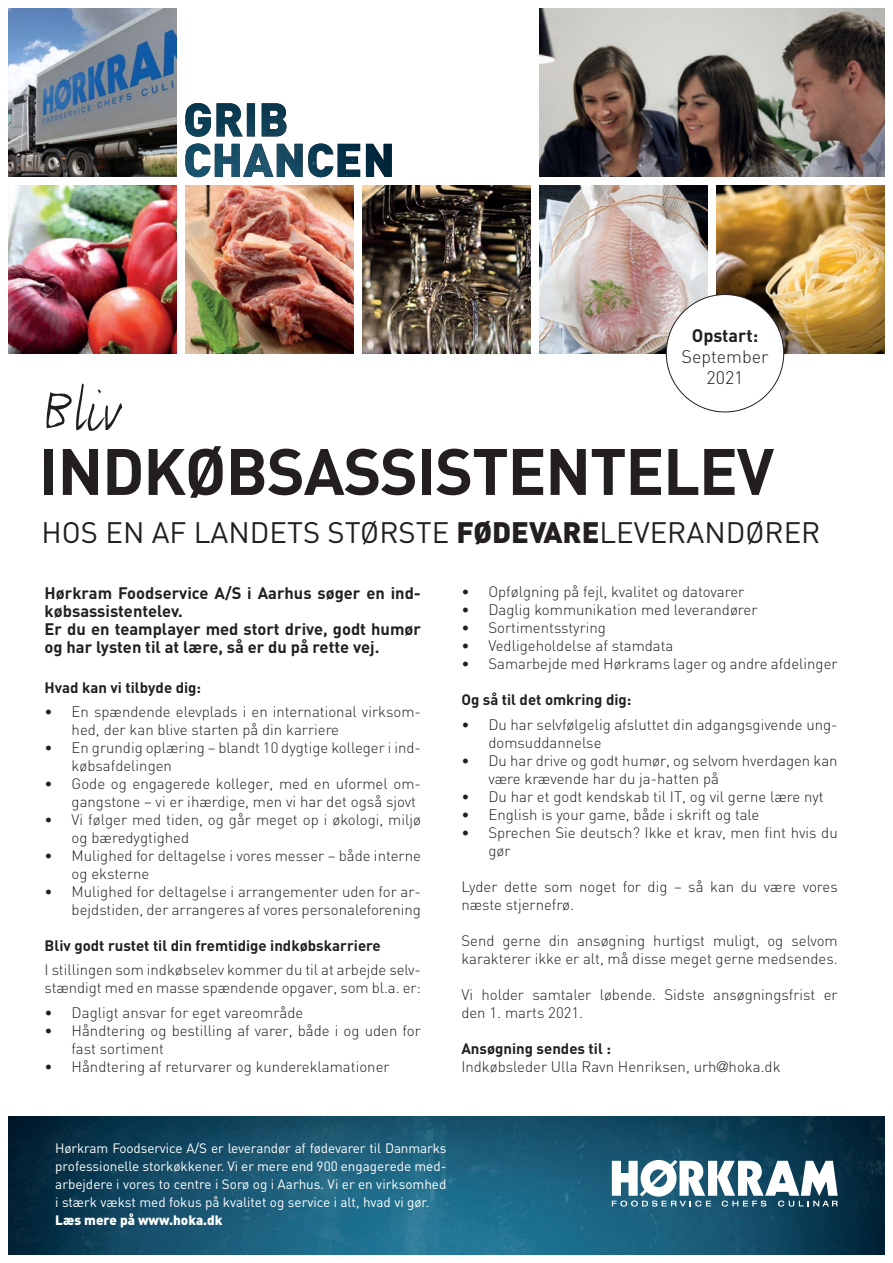
<style>
.page{position:relative;width:893px;height:1263px;background:#fff}
.page>*{position:absolute;margin:0;border:0;box-sizing:border-box;transform-origin:0 0}
.t1{font:66px "FF Justlefthand";color:#231f20}
.t2{font:700 64.5px "DIN";letter-spacing:-.02em;color:#231f20}
.t3{font:29.25px "DIN";color:#231f20}
.t4{font:300 18px "DIN";color:#231f20}
.t5{font:700 18px "DIN";color:#231f20}
.t6{font:700 16.5px/18px "DIN";color:#231f20}
.t7{font:300 15px/18px "DIN";color:#231f20}
.t8{font:700 15px "DIN";color:#231f20}
.t9{font:13.5px/18px "DIN";color:#fff;text-align:justify}
.t10{font:900 13.5px "DIN";color:#fff}
.s1{font-weight:900}
.s2{font-family:"Helvetica Neue LT Com";font-stretch:condensed}
</style>
<div class="page">
<img style="left:9px;top:9px;width:168px;height:168px">
<img style="left:9px;top:185px;width:168px;height:169px">
<img style="left:185px;top:185px;width:169px;height:169px">
<img style="left:539px;top:9px;width:345px;height:168px">
<img style="left:362px;top:185px;width:169px;height:169px">
<img style="left:716px;top:185px;width:168px;height:169px">
<img style="left:539px;top:185px;width:169px;height:169px">
<img style="left:185px;top:144px;width:207px;height:33px">
<img style="left:185px;top:103px;width:101px;height:34px">
<img style="left:9px;top:1116px;width:875px;height:138px">
<svg style="left:612px;top:1160px;width:226px;height:46px"></svg>
<div style="left:666px;top:295px;width:118px;height:117px;background:#fff;border-radius:50%"></div>
<p class="t1" style="left:43px;top:370px;width:81px">Bliv</p>
<p class="t5" style="left:692px;top:324px;width:68px">Opstart:</p>
<p class="t4" style="left:681px;top:345px;width:89px">September</p>
<p class="t4" style="left:706px;top:366px;width:39px">2021</p>
<p class="t2" style="left:39px;top:429px;width:736px">INDKØBSASSISTENTELEV</p>
<p class="t3" style="left:42px;top:514px;width:780px">HOS EN AF LANDETS STØRSTE <span class="s1">FØDEVARE</span>LEVERANDØRER</p>
<p class="t6" style="left:45px;top:583px;width:378px">Hørkram Foodservice A/S i Aarhus søger en ind&shy;købsassistentelev.</p>
<p class="t6" style="left:45px;top:619px;width:378px">Er du en teamplayer med stort drive, godt humør og har lysten til at lære, så er du på rette vej.</p>
<p class="t8" style="left:45px;top:677px;width:158px">Hvad kan vi tilbyde dig:</p>
<p class="t7" style="left:72px;top:702px;width:351px;text-indent:-27px">• En spændende elevplads i en international virksom&shy;hed, der kan blive starten på din karriere</p>
<p class="t7" style="left:72px;top:738px;width:351px;text-indent:-27px">• En grundig oplæring – blandt 10 dygtige kolleger i ind&shy;købsafdelingen</p>
<p class="t7" style="left:72px;top:774px;width:351px;text-indent:-27px">• Gode og engagerede kolleger, med en uformel om&shy;gangstone – vi er ihærdige, men vi har det også sjovt</p>
<p class="t7" style="left:72px;top:810px;width:351px;text-indent:-27px">• Vi følger med tiden, og går meget op i økologi, miljø og bæredygtighed</p>
<p class="t7" style="left:72px;top:846px;width:351px;text-indent:-27px">• Mulighed for deltagelse i vores messer – både interne og eksterne</p>
<p class="t7" style="left:45px;top:882px;width:378px;text-align:right">• Mulighed for deltagelse i arrangementer uden for ar&shy;bejdstiden, der arrangeres af vores personaleforening</p>
<p class="t8" style="left:45px;top:936px;width:338px">Bliv godt rustet til din fremtidige indkøbskarriere</p>
<p class="t7" style="left:45px;top:961px;width:378px">I stillingen som indkøbselev kommer du til at arbejde selv&shy;stændigt med en masse spændende opgaver, som bl.a. er:</p>
<p class="t7" style="left:45px;top:1003px;width:260px">• Dagligt ansvar for eget vareområde</p>
<p class="t7" style="left:72px;top:1021px;width:351px;text-indent:-27px">• Håndtering og bestilling af varer, både i og uden for fast sortiment</p>
<p class="t7" style="left:45px;top:1057px;width:346px">• Håndtering af returvarer og kundereklamationer</p>
<p class="t7" style="left:461px;top:583px;width:284px">• Opfølgning på fejl, kvalitet og datovarer</p>
<p class="t7" style="left:461px;top:601px;width:298px">• Daglig kommunikation med leverandører</p>
<p class="t7" style="left:461px;top:619px;width:146px">• Sortimentsstyring</p>
<p class="t7" style="left:461px;top:637px;width:213px">• Vedligeholdelse af stamdata</p>
<p class="t7" style="left:461px;top:655px;width:378px">• Samarbejde med Hørkrams lager og andre afdelinger</p>
<p class="t8" style="left:461px;top:690px;width:172px">Og så til det omkring dig:</p>
<p class="t7" style="left:488px;top:715px;width:351px;text-indent:-27px">• Du har selvfølgelig afsluttet din adgangsgivende ung&shy;domsuddannelse</p>
<p class="t7" style="left:488px;top:751px;width:351px;text-indent:-27px">• Du har drive og godt humør, og selvom hverdagen kan være krævende har du ja-hatten på</p>
<p class="t7" style="left:461px;top:787px;width:364px">• Du har et godt kendskab til IT, og vil gerne lære nyt</p>
<p class="t7" style="left:461px;top:805px;width:299px">• English is your game, både i skrift og tale</p>
<p class="t7" style="left:488px;top:823px;width:351px;text-indent:-27px">• Sprechen Sie deutsch? Ikke et krav, men fint hvis du gør</p>
<p class="t7" style="left:461px;top:877px;width:378px">Lyder dette som noget for dig – så kan du være vores næste stjernefrø.</p>
<p class="t7" style="left:461px;top:931px;width:378px">Send gerne din ansøgning hurtigst muligt, og selvom karakterer ikke er alt, må disse meget gerne medsendes.</p>
<p class="t7" style="left:461px;top:985px;width:378px">Vi holder samtaler løbende. Sidste ansøgningsfrist er den 1. marts 2021.</p>
<p class="t8" style="left:461px;top:1038px;width:151px">Ansøgning sendes til :</p>
<p class="t7" style="left:461px;top:1057px;width:321px">Indkøbsleder Ulla Ravn Henriksen, urh<span class="s2">@</span>hoka.dk</p>
<p class="t9" style="left:55px;top:1138px;width:393px">Hørkram Foodservice A/S er leverandør af fødevarer til Danmarks professionelle storkøkkener. Vi er mere end 900 engagerede med&shy;arbejdere i vores to centre i Sorø og i Aarhus. Vi er en virksomhed i stærk vækst med fokus på kvalitet og service i alt, hvad vi gør.</p>
<p class="t10" style="left:55px;top:1211px;width:169px">Læs mere på www.hoka.dk</p>
</div>
